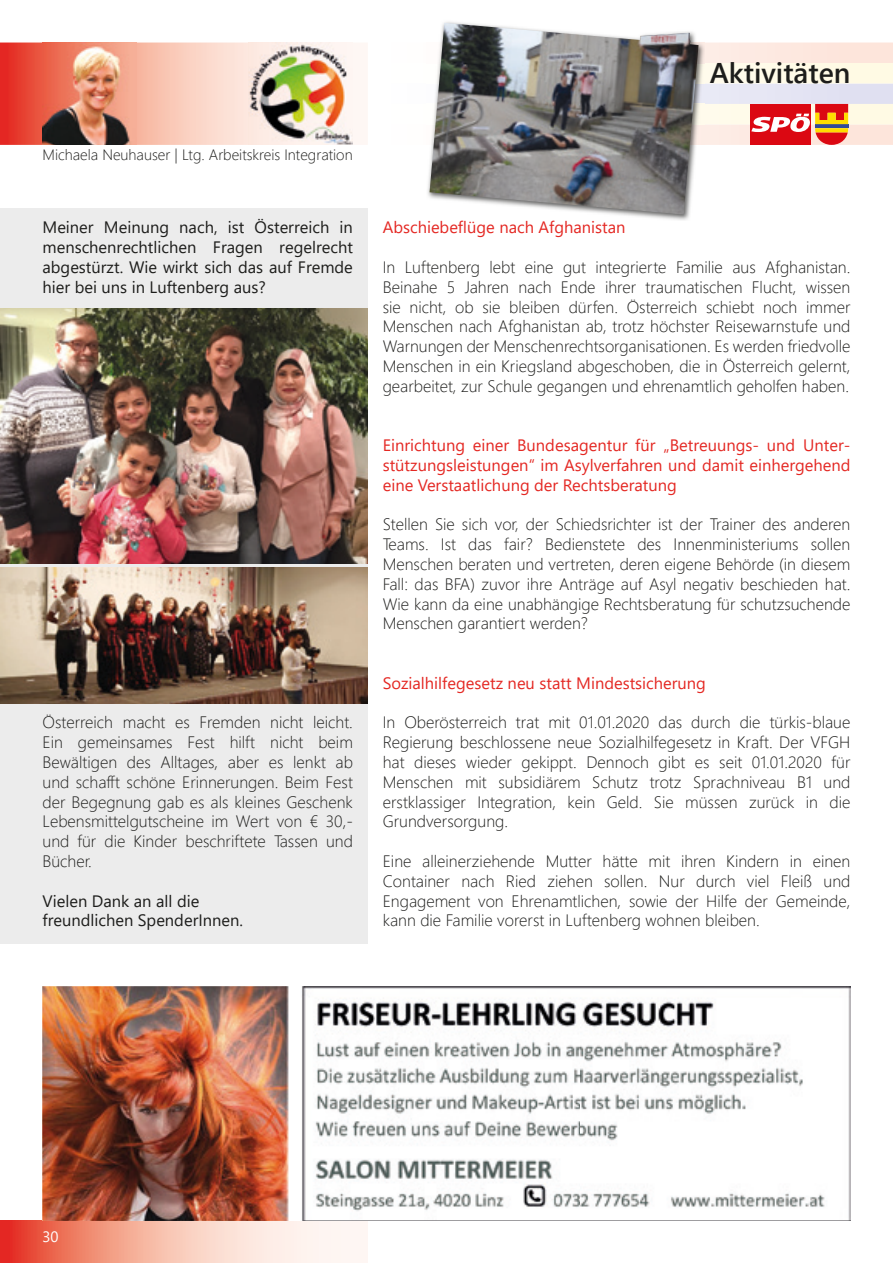
<style>
.page{position:relative;width:893px;height:1263px;background:#fff}
.page>*{position:absolute;margin:0;border:0;box-sizing:border-box;transform-origin:0 0}
.t1{font:600 28.5px "Segoe UI";color:#1d1d1b}
.t2{font:300 16.5px/19.8px "Segoe UI";color:#1d1d1b;text-align:justify}
.t3{font:16.5px/19.8px "Segoe UI";color:#e42823;text-align:justify}
.t4{font:16.5px/19.8px "Segoe UI";color:#1d1d1b;text-align:justify}
.t5{font:300 15px "Segoe UI";color:#1d1d1b}
.t6{font:15px "Segoe UI";color:#fff}
</style>
<div class="page">
<svg style="left:0;top:1220px;width:368px;height:43px"></svg>
<img style="left:0;top:43px;width:367px;height:102px">
<svg style="left:705px;top:43px;width:188px;height:102px;background:#f2cdc5"></svg>
<div style="left:0;top:208px;width:368px;height:736px;background:#ececec"></div>
<img style="left:0;top:568px;width:368px;height:136px">
<img style="left:0;top:308px;width:368px;height:255px">
<img style="left:427px;top:22px;width:278px;height:198px">
<img style="left:427px;top:43px;width:278px;height:102px">
<img style="left:430px;top:23px;width:268px;height:192px">
<img style="left:43px;top:986px;width:807px;height:234px">
<img style="left:43px;top:43px;width:93px;height:102px">
<img style="left:248px;top:43px;width:105px;height:102px">
<p class="t5" style="left:43px;top:140px;width:312px">Michaela Neuhauser | Ltg. Arbeitskreis Integration</p>
<p class="t4" style="left:43px;top:216px;width:312px">Meiner Meinung nach, ist Österreich in menschenrechtlichen Fragen regelrecht abgestürzt. Wie wirkt sich das auf Fremde hier bei uns in Luftenberg aus?</p>
<p class="t2" style="left:43px;top:711px;width:312px">Österreich macht es Fremden nicht leicht.<br>Ein gemeinsames Fest hilft nicht beim Bewältigen des Alltages, aber es lenkt ab und schafft schöne Erinnerungen. Beim Fest der Begegnung gab es als kleines Geschenk Lebensmittelgutscheine im Wert von € 30,- und für die Kinder beschriftete Tassen und Bücher.</p>
<p class="t4" style="left:43px;top:889px;width:202px">Vielen Dank an all die freundlichen SpenderInnen.</p>
<h1 class="t1" style="left:710px;top:46px;width:142px">Aktivitäten</h1>
<p class="t3" style="left:383px;top:216px;width:244px">Abschiebeflüge nach Afghanistan</p>
<p class="t2" style="left:383px;top:256px;width:469px">In Luftenberg lebt eine gut integrierte Familie aus Afghanistan.<br>Beinahe 5 Jahren nach Ende ihrer traumatischen Flucht, wissen sie nicht, ob sie bleiben dürfen. Österreich schiebt noch immer Menschen nach Afghanistan ab, trotz höchster Reisewarnstufe und Warnungen der Menschenrechtsorganisationen. Es werden friedvolle Menschen in ein Kriegsland abgeschoben, die in Österreich gelernt, gearbeitet, zur Schule gegangen und ehrenamtlich geholfen haben.</p>
<p class="t3" style="left:383px;top:434px;width:469px">Einrichtung einer Bundesagentur für „Betreuungs- und Unter&shy;stützungsleistungen“ im Asylverfahren und damit einhergehend eine Verstaatlichung der Rechtsberatung</p>
<p class="t2" style="left:383px;top:513px;width:469px">Stellen Sie sich vor, der Schiedsrichter ist der Trainer des anderen Teams. Ist das fair? Bedienstete des Innenministeriums sollen Menschen beraten und vertreten, deren eigene Behörde (in diesem Fall: das BFA) zuvor ihre Anträge auf Asyl negativ beschieden hat.<br>Wie kann da eine unabhängige Rechtsberatung für schutzsuchende Menschen garantiert werden?</p>
<p class="t3" style="left:383px;top:672px;width:325px">Sozialhilfegesetz neu statt Mindestsicherung</p>
<p class="t2" style="left:383px;top:711px;width:469px">In Oberösterreich trat mit 01.01.2020 das durch die türkis-blaue Regierung beschlossene neue Sozialhilfegesetz in Kraft. Der VFGH hat dieses wieder gekippt. Dennoch gibt es seit 01.01.2020 für Menschen mit subsidiärem Schutz trotz Sprachniveau B1 und erstklassiger Integration, kein Geld. Sie müssen zurück in die Grundversorgung.</p>
<p class="t2" style="left:383px;top:850px;width:469px">Eine alleinerziehende Mutter hätte mit ihren Kindern in einen Container nach Ried ziehen sollen. Nur durch viel Fleiß und Engagement von Ehrenamtlichen, sowie der Hilfe der Gemeinde, kann die Familie vorerst in Luftenberg wohnen bleiben.</p>
<p class="t6" style="left:43px;top:1223px;width:18px">30</p>
</div>
